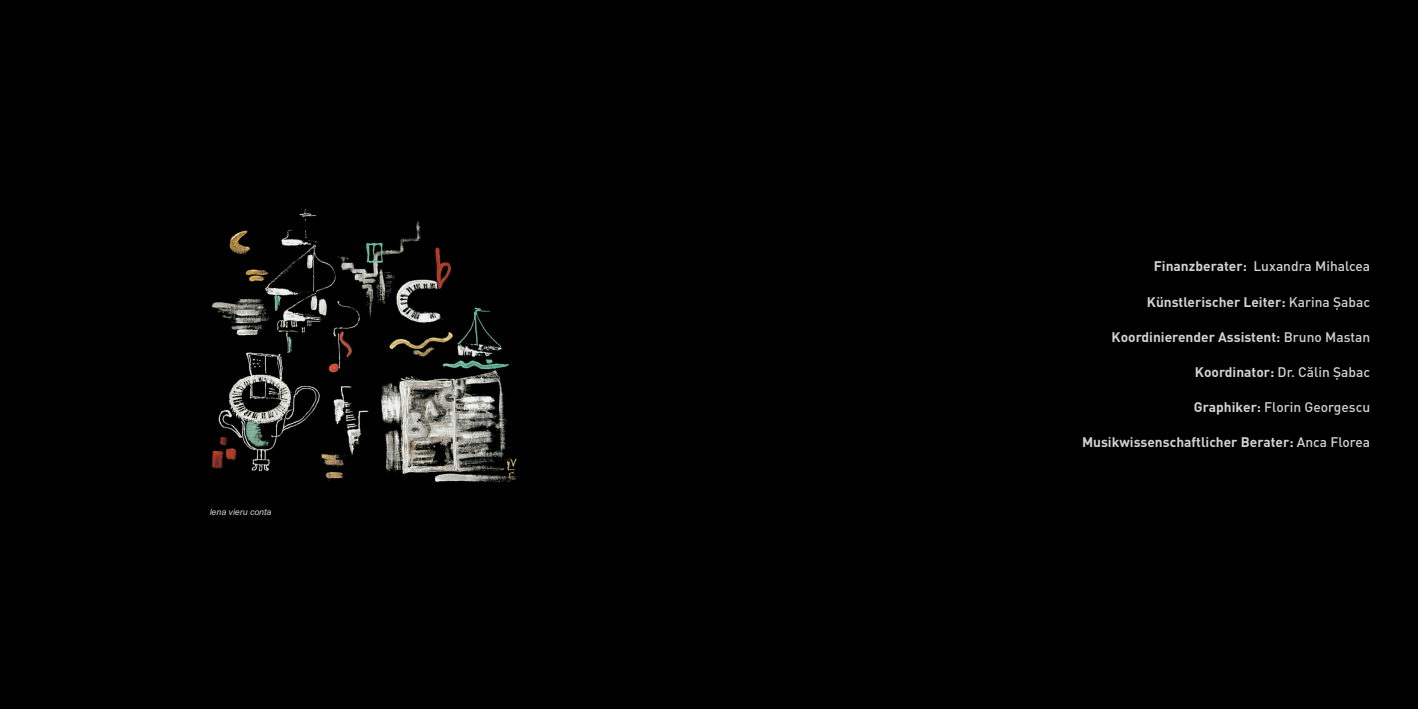
<style>
.page{position:relative;width:1418px;height:709px;background:#fff}
.page>*{position:absolute;margin:0;border:0;box-sizing:border-box;transform-origin:0 0}
.t1{font:13.75px "DINCE Bold";color:#d1d2d4}
.t2{font:13.75px "DINCE Medium";color:#d1d2d4}
.t3{font:italic 8.75px "Arial";color:#d1d2d4}
.s1{font-family:"DINCE Bold"}
.s2{font-family:"DINCE Medium"}
</style>
<div class="page">
<div style="left:0;top:0;width:1417px;height:709px;background:#000"></div>
<img style="left:211px;top:209px;width:306px;height:273px">
<p class="t3" style="left:210px;top:508px;width:63px">lena vieru conta</p>
<p class="t2" style="left:1153px;top:260px;width:218px"><span class="s1">Finanzberater:</span> Luxandra Mihalcea</p>
<p class="t1" style="left:1146px;top:295px;width:225px">Künstlerischer Leiter: <span class="s2">Karina ªabac</span></p>
<p class="t1" style="left:1111px;top:330px;width:260px">Koordinierender Assistent: <span class="s2">Bruno Mastan</span></p>
<p class="t1" style="left:1194px;top:366px;width:177px">Koordinator: <span class="s2">Dr. Cãlin abac</span></p>
<p class="t2" style="left:1193px;top:401px;width:178px"><span class="s1">Graphiker:</span> Florin Georgescu</p>
<p class="t1" style="left:1082px;top:436px;width:289px">Musikwissenschaftlicher Berater: <span class="s2">Anca Florea</span></p>
<p class="t2" style="left:1333px;top:366px;width:10px">ª</p>
</div>
